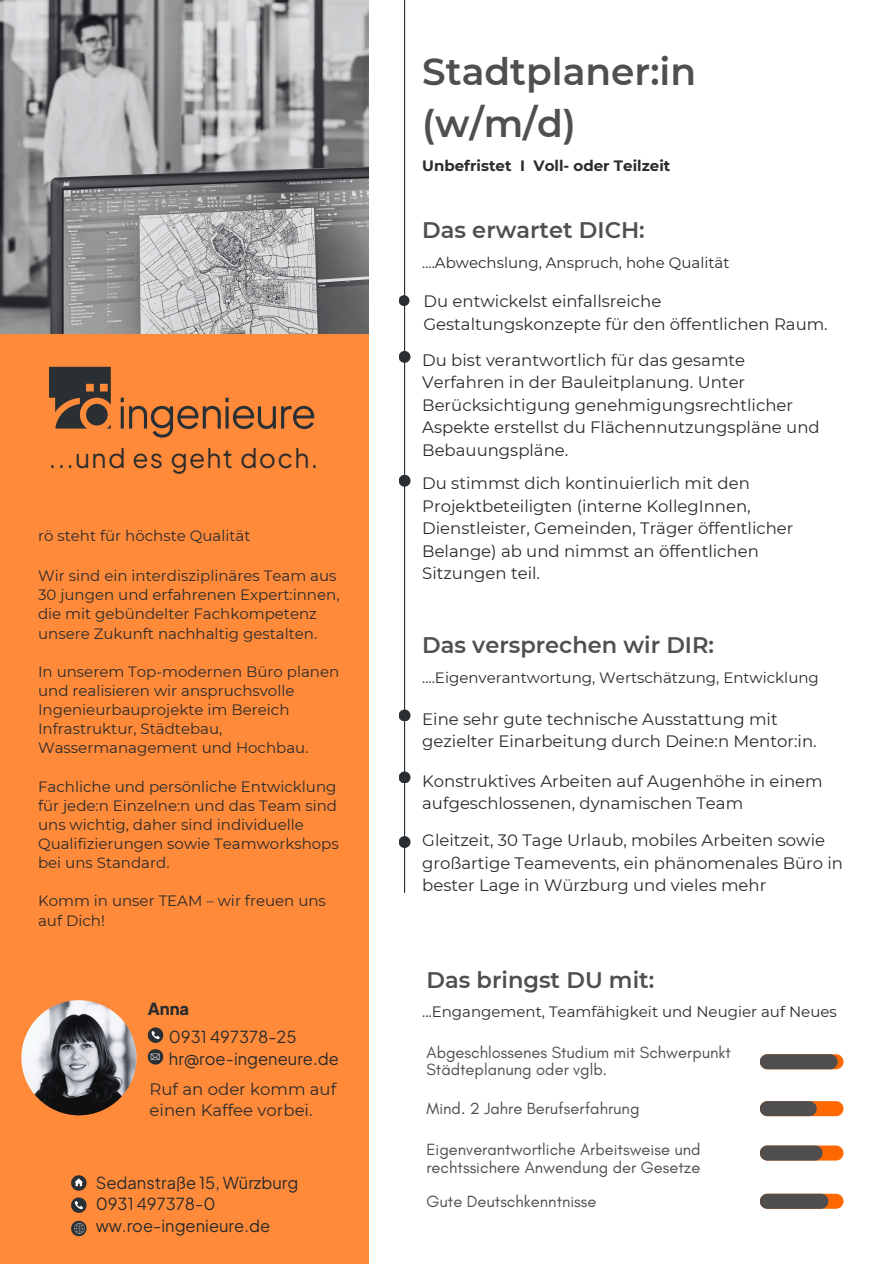
<style>
.page{position:relative;width:894px;height:1264px;background:#fff}
.page>*{position:absolute;margin:0;border:0;box-sizing:border-box;transform-origin:0 0}
.t1{font:600 37.5px/51.8px "Montserrat";color:#504e4e}
.t2{font:26.4px "Plus Jakarta Sans";letter-spacing:.045em;color:#2b2b2b}
.t3{font:600 22.5px "Montserrat";color:#504e4e}
.t4{font:16.5px/22.5px "Montserrat";color:#2b2b2b}
.t5{font:16.5px/16.8px "Glacial Indifference";color:#504e4e}
.t6{font:16.5px "Plus Jakarta Sans";color:#2b2b2b}
.t7{font:800 16.5px "Plus Jakarta Sans";color:#2b2b2b}
.t8{font:15px/19.2px "Montserrat";color:#2b2b2b}
.t9{font:700 15px "Montserrat";color:#2b2b2b}
</style>
<div class="page">
<div style="left:0;top:0;width:368px;height:1263px;background:#ff8a3a"></div>
<img style="left:0;top:0;width:368px;height:333px">
<hr style="left:404px;top:0;width:1px;height:892px;background:#292f33">
<div style="left:398px;top:475px;width:12px;height:11px;background:#292f33;border-radius:50%"></div>
<div style="left:398px;top:709px;width:12px;height:12px;background:#292f33;border-radius:50%"></div>
<div style="left:398px;top:771px;width:12px;height:12px;background:#292f33;border-radius:50%"></div>
<div style="left:398px;top:836px;width:12px;height:12px;background:#292f33;border-radius:50%"></div>
<div style="left:398px;top:351px;width:12px;height:12px;background:#292f33;border-radius:50%"></div>
<svg style="left:71px;top:1197px;width:15px;height:15px"></svg>
<svg style="left:71px;top:1175px;width:15px;height:15px"></svg>
<svg style="left:71px;top:1220px;width:15px;height:16px"></svg>
<div style="left:759px;top:1101px;width:84px;height:15px;background:#ff6700;border-radius:8px"></div>
<div style="left:759px;top:1101px;width:57px;height:15px;background:#504e4e;border-radius:8px"></div>
<div style="left:759px;top:1145px;width:84px;height:15px;background:#ff6700;border-radius:8px"></div>
<div style="left:759px;top:1145px;width:63px;height:15px;background:#504e4e;border-radius:8px"></div>
<div style="left:759px;top:1193px;width:84px;height:15px;background:#ff6700;border-radius:8px"></div>
<div style="left:759px;top:1193px;width:69px;height:15px;background:#504e4e;border-radius:8px"></div>
<svg style="left:759px;top:1054px;width:84px;height:15px"></svg>
<div style="left:759px;top:1054px;width:78px;height:15px;background:#504e4e;border-radius:8px"></div>
<svg style="left:49px;top:367px;width:265px;height:70px"></svg>
<svg style="left:148px;top:1049px;width:15px;height:15px"></svg>
<svg style="left:148px;top:1027px;width:15px;height:15px"></svg>
<img style="left:21px;top:1000px;width:115px;height:115px;border-radius:50%">
<div style="left:398px;top:295px;width:11px;height:11px;background:#292f33;border-radius:50%"></div>
<p class="t2" style="left:49px;top:440px;width:271px">...und es geht doch.</p>
<p class="t8" style="left:38px;top:525px;width:214px">rö steht für höchste Qualität</p>
<p class="t8" style="left:38px;top:566px;width:303px">Wir sind ein interdisziplinäres Team aus 30 jungen und erfahrenen Expert:innen, die mit gebündelter Fachkompetenz unsere Zukunft nachhaltig gestalten.</p>
<p class="t8" style="left:38px;top:661px;width:303px">In unserem Top-modernen Büro planen und realisieren wir anspruchsvolle Ingenieurbauprojekte im Bereich Infrastruktur, Städtebau, Wassermanagement und Hochbau.</p>
<p class="t8" style="left:38px;top:776px;width:302px">Fachliche und persönliche Entwicklung für jede:n Einzelne:n und das Team sind uns wichtig, daher sind individuelle Qualifizierungen sowie Teamworkshops bei uns Standard.</p>
<p class="t8" style="left:38px;top:891px;width:289px">Komm in unser TEAM – wir freuen uns auf Dich!</p>
<p class="t7" style="left:148px;top:997px;width:43px">Anna</p>
<h3 class="t6" style="left:169px;top:1026px;width:129px">0931 497378-25</h3>
<p class="t6" style="left:169px;top:1047px;width:171px">hr@roe-ingeneure.de</p>
<h1 class="t4" style="left:150px;top:1077px;width:188px">Ruf an oder komm auf</h1>
<h4 class="t4" style="left:150px;top:1099px;width:164px">einen Kaffee vorbei.</h4>
<p class="t6" style="left:96px;top:1171px;width:204px">Sedanstraße 15, Würzburg</p>
<p class="t6" style="left:96px;top:1193px;width:121px">0931 497378-0</p>
<p class="t6" style="left:96px;top:1214px;width:176px">ww.roe-ingenieure.de</p>
<p class="t1" style="left:422px;top:45px;width:275px">Stadtplaner:in (w/m/d)</p>
<p class="t9" style="left:422px;top:156px;width:249px">Unbefristet I Voll- oder Teilzeit</p>
<p class="t3" style="left:422px;top:216px;width:224px">Das erwartet DICH:</p>
<p class="t8" style="left:422px;top:253px;width:308px">....Abwechslung, Anspruch, hohe Qualität</p>
<p class="t4" style="left:423px;top:290px;width:405px">Du entwickelst einfallsreiche<br>Gestaltungskonzepte für den öffentlichen Raum.</p>
<h2 class="t4" style="left:422px;top:348px;width:399px">Du bist verantwortlich für das gesamte Verfahren in der Bauleitplanung. Unter Berücksichtigung genehmigungsrechtlicher Aspekte erstellst du Flächennutzungspläne und Bebauungspläne.</h2>
<p class="t4" style="left:422px;top:472px;width:373px">Du stimmst dich kontinuierlich mit den Projektbeteiligten (interne KollegInnen, Dienstleister, Gemeinden, Träger öffentlicher Belange) ab und nimmst an öffentlichen Sitzungen teil.</p>
<p class="t3" style="left:422px;top:631px;width:293px">Das versprechen wir DIR:</p>
<p class="t8" style="left:422px;top:668px;width:398px">....Eigenverantwortung, Wertschätzung, Entwicklung</p>
<p class="t4" style="left:422px;top:707px;width:396px">Eine sehr gute technische Ausstattung mit gezielter Einarbeitung durch Deine:n Mentor:in.</p>
<p class="t4" style="left:422px;top:769px;width:402px">Konstruktives Arbeiten auf Augenhöhe in einem aufgeschlossenen, dynamischen Team</p>
<p class="t4" style="left:422px;top:829px;width:422px">Gleitzeit, 30 Tage Urlaub, mobiles Arbeiten sowie großartige Teamevents, ein phänomenales Büro in bester Lage in Würzburg und vieles mehr</p>
<p class="t3" style="left:426px;top:965px;width:229px">Das bringst DU mit:</p>
<h3 class="t8" style="left:422px;top:1002px;width:416px">...Engangement, Teamfähigkeit und Neugier auf Neues</h3>
<p class="t5" style="left:426px;top:1044px;width:306px">Abgeschlossenes Studium mit Schwerpunkt<br>Städteplanung oder vglb.</p>
<p class="t5" style="left:426px;top:1100px;width:214px">Mind. 2 Jahre Berufserfahrung</p>
<p class="t5" style="left:426px;top:1140px;width:275px;line-height:18px">Eigenverantwortliche Arbeitsweise und rechtssichere Anwendung der Gesetze</p>
<p class="t5" style="left:426px;top:1192px;width:171px">Gute Deutschkenntnisse</p>
</div>
